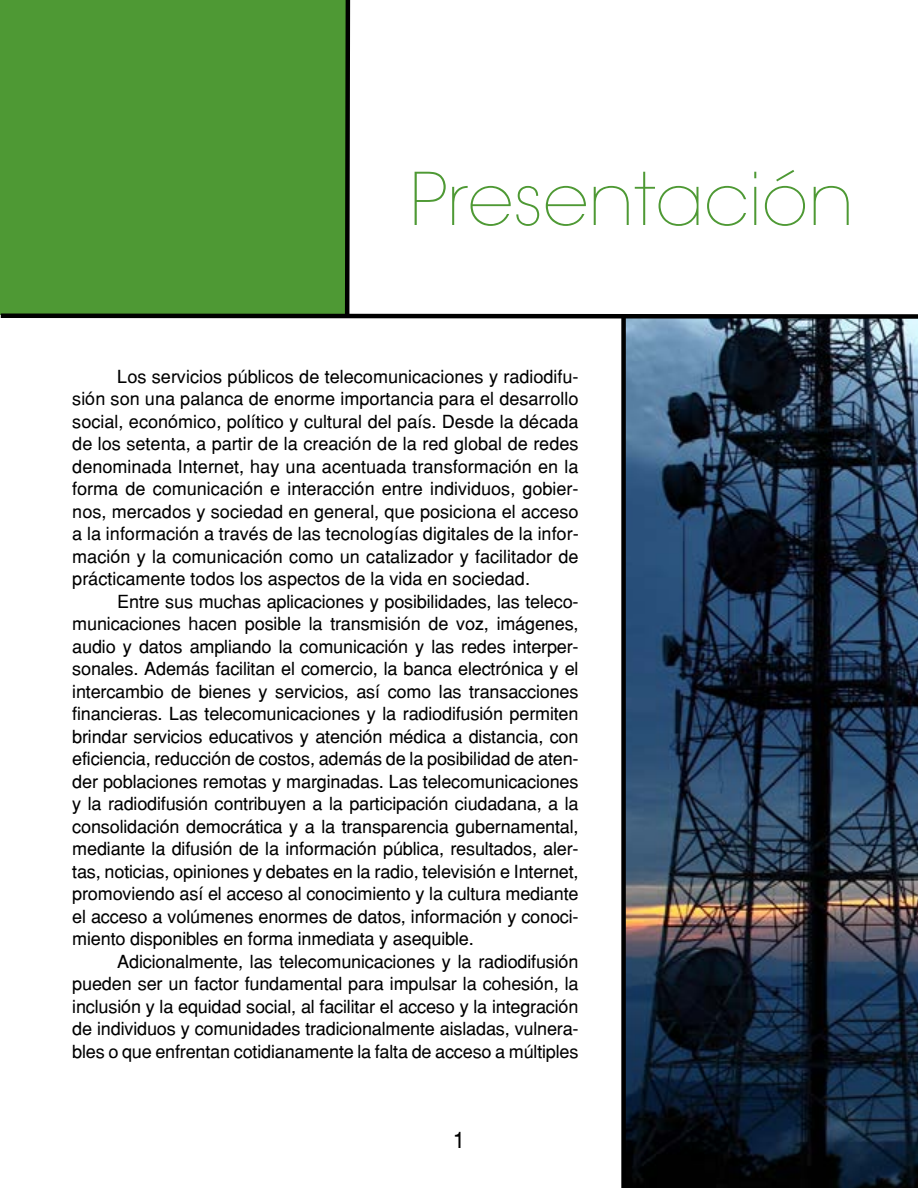
<style>
.page{position:relative;width:918px;height:1188px;background:#fff}
.page>*{position:absolute;margin:0;border:0;box-sizing:border-box;transform-origin:0 0}
.t1{font:200 72px "ITC Avant Garde Gothic";color:#4e9934}
.t2{font:22.5px "Helvetica";color:#000}
.t3{font:18px/22.5px "Helvetica";letter-spacing:-.01em;color:#000;text-align:justify}
</style>
<div class="page">
<img style="left:626px;top:321px;width:292px;height:867px">
<svg style="left:0;top:0;width:918px;height:321px"></svg>
<div style="left:621px;top:316px;width:5px;height:872px;background:#000"></div>
<h1 class="t1" style="left:410px;top:157px;width:446px">Presentación</h1>
<p class="t3" style="left:72px;top:365px;width:508px;text-indent:45px">Los servicios públicos de telecomunicaciones y radiodifu&shy;sión son una palanca de enorme importancia para el desarrollo social, económico, político y cultural del país. Desde la década de los setenta, a partir de la creación de la red global de redes denominada Internet, hay una acentuada transformación en la forma de comunicación e interacción entre individuos, gobier&shy;nos, mercados y sociedad en general, que posiciona el acceso a la información a través de las tecnologías digitales de la infor&shy;mación y la comunicación como un catalizador y facilitador de prácticamente todos los aspectos de la vida en sociedad.</p>
<p class="t3" style="left:72px;top:590px;width:508px;text-indent:45px">Entre sus muchas aplicaciones y posibilidades, las teleco&shy;municaciones hacen posible la transmisión de voz, imágenes, audio y datos ampliando la comunicación y las redes interper&shy;sonales. Además facilitan el comercio, la banca electrónica y el intercambio de bienes y servicios, así como las transacciones financieras. Las telecomunicaciones y la radiodifusión permiten brindar servicios educativos y atención médica a distancia, con eficiencia, reducción de costos, además de la posibilidad de aten&shy;der poblaciones remotas y marginadas. Las telecomunicaciones y la radiodifusión contribuyen a la participación ciudadana, a la consolidación democrática y a la transparencia gubernamental, mediante la difusión de la información pública, resultados, aler&shy;tas, noticias, opiniones y debates en la radio, televisión e Internet, promoviendo así el acceso al conocimiento y la cultura mediante el acceso a volúmenes enormes de datos, información y conoci&shy;miento disponibles en forma inmediata y asequible.</p>
<p class="t3" style="left:72px;top:950px;width:508px;text-indent:45px">Adicionalmente, las telecomunicaciones y la radiodifusión pueden ser un factor fundamental para impulsar la cohesión, la inclusión y la equidad social, al facilitar el acceso y la integración de individuos y comunidades tradicionalmente aisladas, vulnera&shy;bles o que enfrentan cotidianamente la falta de acceso a múltiples</p>
<p class="t2" style="left:453px;top:1126px;width:14px">1</p>
</div>
